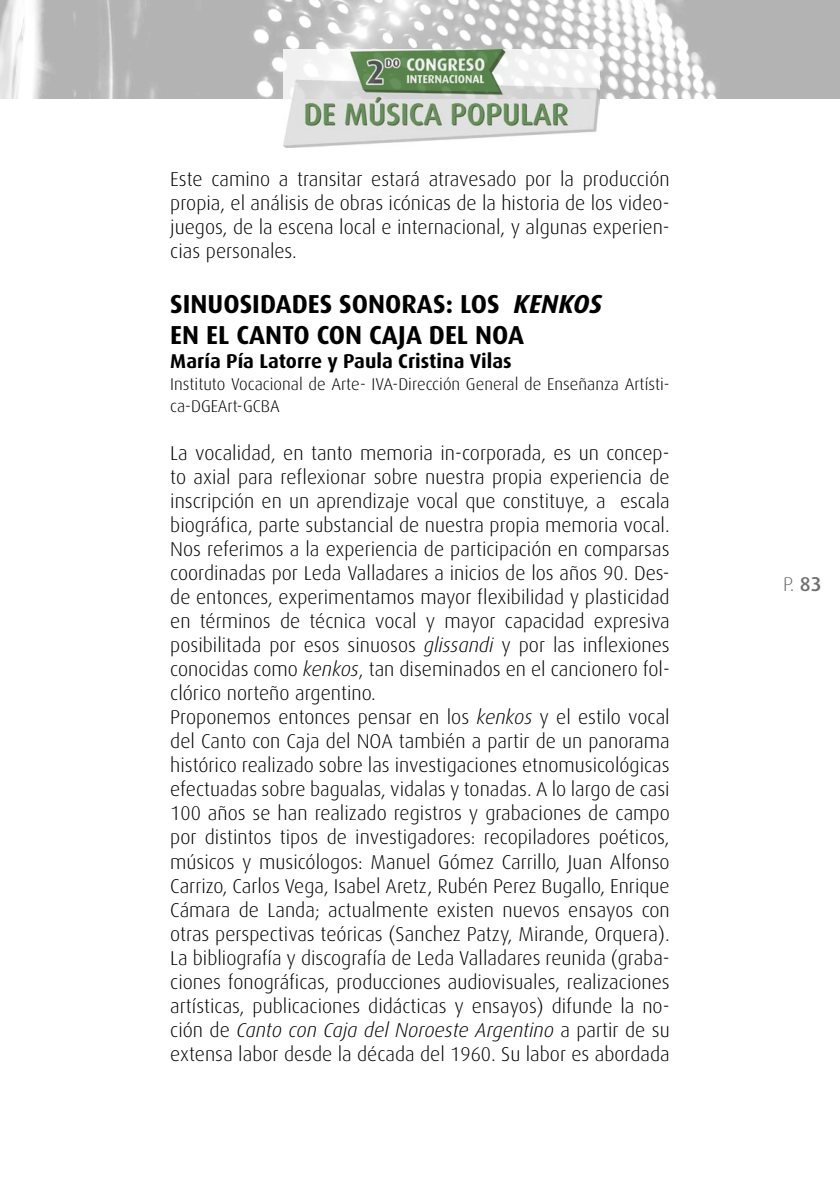
<style>
.page{position:relative;width:840px;height:1191px;background:#fff}
.page>*{position:absolute;margin:0;border:0;box-sizing:border-box;transform-origin:0 0}
.t1{font:700 26px/31.2px "Dax";color:#000}
.t2{font:300 20px/24px "Dax";color:#000;text-align:justify}
.t3{font:700 20px "Dax";color:#000}
.t4{font:300 20px "Dax";color:#706f6f}
.t5{font:300 17px/22px "Dax";color:#000}
.s1{font-style:italic}
.s2{font-weight:500}
</style>
<div class="page">
<img style="left:0;top:0;width:839px;height:99px">
<img style="left:283px;top:49px;width:316px;height:99px">
<p class="t2" style="left:170px;top:167px;width:500px">Este camino a transitar estará atravesado por la producción propia, el análisis de obras icónicas de la historia de los video&shy;juegos, de la escena local e internacional, y algunas experien&shy;cias personales.</p>
<h1 class="t1" style="left:170px;top:289px;width:106px">SINUOSIDAD</h1>
<h1 class="t1" style="left:170px;top:289px;width:418px;text-indent:137px">ES SONORAS: LOS <span class="s1">KENKOS<br></span>EN EL CANTO CON CAJA</h1>
<h1 class="t1" style="left:428px;top:320px;width:97px">DEL NOA</h1>
<p class="t3" style="left:170px;top:350px;width:343px">MARÍA PÍA LATORRE Y PAULA CRISTINA VILAS</p>
<p class="t5" style="left:170px;top:373px;width:500px">Instituto Vocacional de Arte- IVA-Dirección General de Enseñanza Artísti&shy;ca-DGEArt-GCBA</p>
<p class="t2" style="left:170px;top:441px;width:500px;text-align:left">La vocalidad, en tanto memoria in-corporada, es un concep&shy;to axial para reflexionar sobre nuestra propia experiencia de inscripción en un aprendizaje vocal que constituye, a escala biográfica, parte substancial de nuestra propia memoria vocal.<br>Nos referimos a la experiencia de participación en comparsas coordinadas por Leda Valladares a inicios de los años 90. Des&shy;de entonces, experimentamos mayor flexibilidad y plasticidad en términos de técnica vocal y mayor capacidad expresiva posibilitada por esos sinuosos <span class="s1">glissandi</span> y por las inflexiones conocidas como <span class="s1">kenkos</span>, tan diseminados en el cancionero fol&shy;clórico norteño argentino.<br>Proponemos entonces pensar en los <span class="s1">kenkos</span> y el estilo vocal del Canto con Caja del NOA también a partir de un panorama histórico realizado sobre las investigaciones etnomusicológicas efectuadas sobre bagualas, vidalas y tonadas. A lo largo de casi 100 años se han realizado registros y grabaciones de campo por distintos tipos de investigadores: recopiladores poéticos, músicos y musicólogos: Manuel Gómez Carrillo, Juan Alfonso Carrizo, Carlos Vega, Isabel Aretz, Rubén Perez Bugallo, Enrique Cámara de Landa; actualmente existen nuevos ensayos con otras perspectivas teóricas (Sanchez Patzy, Mirande, Orquera).<br>La bibliografía y discografía de Leda Valladares reunida (graba&shy;ciones fonográficas, producciones audiovisuales, realizaciones artísticas, publicaciones didácticas y ensayos) difunde la no&shy;ción de <span class="s1">Canto con Caja del Noroeste Argentino</span> a partir de su extensa labor desde la década del 1960. Su labor es abordada</p>
<p class="t4" style="left:782px;top:573px;width:40px">P. <span class="s2">83</span></p>
</div>
